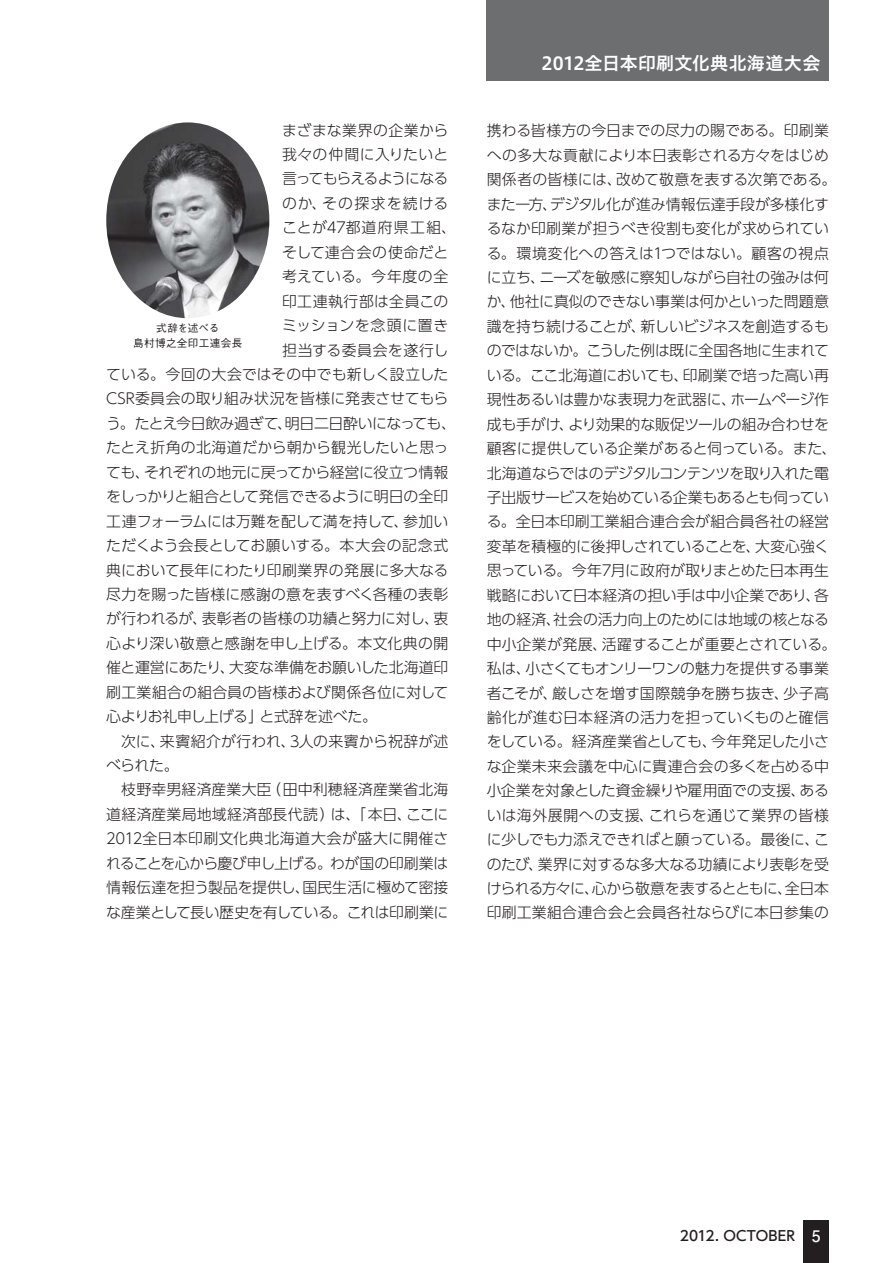
<style>
.page{position:relative;width:893px;height:1263px;background:#fff}
.page>*{position:absolute;margin:0;border:0;box-sizing:border-box;transform-origin:0 0}
.t1{font:18px "Hiragino UD Sans Std W6 90 msp RKSJ H";letter-spacing:.01em;color:#fff}
.t2{font:14.85px/24.5px "UD Shin Go Pro Light 90 msp RKSJ H";letter-spacing:-.01em;color:#231f20}
.t3{font:14.85px "UD Shin Go Pro Light 90 msp RKSJ H";letter-spacing:.015em;color:#231f20}
.t4{font:14.85px "UD Shin Go Pro Light 90 msp RKSJ H";letter-spacing:.01em;color:#231f20}
.t5{font:14.85px "UD Shin Go Pro Light 90 msp RKSJ H";letter-spacing:.025em;color:#231f20}
.t6{font:14.85px "UD Shin Go Pro Light 90 msp RKSJ H";letter-spacing:-.03em;color:#231f20}
.t7{font:14.85px "UD Shin Go Pro Light 90 msp RKSJ H";letter-spacing:.02em;color:#231f20}
.t8{font:14.85px "UD Shin Go Pro Light 90 msp RKSJ H";letter-spacing:-.05em;color:#231f20}
.t9{font:14.85px "UD Shin Go Pro Light 90 msp RKSJ H";letter-spacing:-.035em;color:#231f20}
.t10{font:14.85px "UD Shin Go Pro Light 90 msp RKSJ H";letter-spacing:.035em;color:#231f20}
.t11{font:14.85px "UD Shin Go Pro Light 90 msp RKSJ H";letter-spacing:-.08em;color:#231f20}
.t12{font:14.85px "UD Shin Go Pro Light 90 msp RKSJ H";letter-spacing:.05em;color:#231f20}
.t13{font:14.85px "UD Shin Go Pro Light 90 msp RKSJ H";letter-spacing:.075em;color:#231f20}
.t14{font:14.85px "UD Shin Go Pro Light 90 msp RKSJ H";letter-spacing:.03em;color:#231f20}
.t15{font:13.8px "UD Shin Go Pro Medium 90 msp RKSJ H";letter-spacing:.01em;color:#231f20}
.t16{font:10.65px/14.9px "Gothic BBB Pro Medium 90 msp RKSJ H";letter-spacing:.03em;color:#231f20;text-align:center}
.s1{font-family:"Futo Go B101 Pro Bold 90 msp RKSJ H";font-size:15.9px;color:#fff}
</style>
<div class="page">
<div style="left:803px;top:1220px;width:26px;height:43px;background:#231f20"></div>
<div style="left:487px;top:0;width:342px;height:81px;background:#6d6e70"></div>
<img style="left:106px;top:122px;width:163px;height:196px;border-radius:50%">
<p class="t5" style="left:282px;top:124px;width:168px">まざまな業界の企業から</p>
<p class="t5" style="left:282px;top:149px;width:168px">我々の仲間に入りたいと</p>
<p class="t11" style="left:282px;top:173px;width:168px">言ってもらえるようになる</p>
<p class="t13" style="left:282px;top:198px;width:168px">のか、その探求を続ける</p>
<p class="t12" style="left:282px;top:222px;width:175px">ことが47都道府県工組、</p>
<p class="t10" style="left:282px;top:247px;width:168px">そして連合会の使命だと</p>
<p class="t5" style="left:282px;top:271px;width:168px">考えている。今年度の全</p>
<p class="t7" style="left:282px;top:295px;width:168px">印工連執行部は全員この</p>
<p class="t10" style="left:282px;top:320px;width:168px">ミッションを念頭に置き</p>
<p class="t14" style="left:282px;top:344px;width:168px">担当する委員会を遂行し</p>
<p class="t3" style="left:106px;top:369px;width:344px">ている。今回の大会ではその中でも新しく設立した</p>
<p class="t2" style="left:106px;top:389px;width:344px">CSR委員会の取り組み状況を皆様に発表させてもら</p>
<p class="t6" style="left:106px;top:418px;width:351px">う。たとえ今日飲み過ぎて、明日二日酔いになっても、</p>
<p class="t2" style="left:106px;top:438px;width:344px">たとえ折角の北海道だから朝から観光したいと思っ</p>
<p class="t2" style="left:106px;top:462px;width:344px">ても、それぞれの地元に戻ってから経営に役立つ情報</p>
<p class="t8" style="left:106px;top:491px;width:344px">をしっかりと組合として発信できるように明日の全印</p>
<p class="t2" style="left:106px;top:511px;width:344px">工連フォーラムには万難を配して満を持して、参加い</p>
<p class="t3" style="left:106px;top:540px;width:344px">ただくよう会長としてお願いする。本大会の記念式</p>
<p class="t2" style="left:106px;top:560px;width:344px">典において長年にわたり印刷業界の発展に多大なる</p>
<p class="t3" style="left:106px;top:589px;width:344px">尽力を賜った皆様に感謝の意を表すべく各種の表彰</p>
<p class="t2" style="left:106px;top:609px;width:344px">が行われるが、表彰者の皆様の功績と努力に対し、衷</p>
<p class="t2" style="left:106px;top:633px;width:344px">心より深い敬意と感謝を申し上げる。本文化典の開</p>
<p class="t2" style="left:106px;top:657px;width:344px">催と運営にあたり、大変な準備をお願いした北海道印</p>
<p class="t4" style="left:106px;top:687px;width:344px">刷工業組合の組合員の皆様および関係各位に対して</p>
<p class="t2" style="left:106px;top:706px;width:272px">心よりお礼申し上げる」と式辞を述べた。</p>
<p class="t4" style="left:121px;top:735px;width:329px">次に、来賓紹介が行われ、3人の来賓から祝辞が述</p>
<p class="t2" style="left:106px;top:755px;width:74px">べられた。</p>
<p class="t4" style="left:121px;top:784px;width:329px">枝野幸男経済産業大臣（田中利穂経済産業省北海</p>
<p class="t7" style="left:106px;top:809px;width:344px">道経済産業局地域経済部長代読）は、「本日、ここに</p>
<p class="t5" style="left:106px;top:833px;width:344px">2012全日本印刷文化典北海道大会が盛大に開催さ</p>
<p class="t9" style="left:106px;top:858px;width:344px">れることを心から慶び申し上げる。わが国の印刷業は</p>
<p class="t2" style="left:106px;top:877px;width:344px">情報伝達を担う製品を提供し、国民生活に極めて密接</p>
<p class="t6" style="left:106px;top:907px;width:344px">な産業として長い歴史を有している。これは印刷業に</p>
<p class="t16" style="left:133px;top:322px;width:111px">式辞を述べる<br>島村博之全印工連会長</p>
<p class="t1" style="left:541px;top:57px;width:280px">2012全日本印刷文化典北海道大会</p>
<p class="t2" style="left:487px;top:121px;width:351px">携わる皆様方の今日までの尽力の賜である。印刷業への多大な貢献により本日表彰される方々をはじめ関係者の皆様には、改めて敬意を表する次第である。また一方、デジタル化が進み情報伝達手段が多様化するなか印刷業が担うべき役割も変化が求められている。環境変化への答えは1つではない。顧客の視点に立ち、ニーズを敏感に察知しながら自社の強みは何か、他社に真似のできない事業は何かといった問題意識を持ち続けることが、新しいビジネスを創造するものではないか。こうした例は既に全国各地に生まれている。ここ北海道においても、印刷業で培った高い再現性あるいは豊かな表現力を武器に、ホームページ作成も手がけ、より効果的な販促ツールの組み合わせを顧客に提供している企業があると伺っている。また、北海道ならではのデジタルコンテンツを取り入れた電子出版サービスを始めている企業もあるとも伺っている。全日本印刷工業組合連合会が組合員各社の経営変革を積極的に後押しされていることを、大変心強く思っている。今年7月に政府が取りまとめた日本再生戦略において日本経済の担い手は中小企業であり、各地の経済、社会の活力向上のためには地域の核となる中小企業が発展、活躍することが重要とされている。私は、小さくてもオンリーワンの魅力を提供する事業者こそが、厳しさを増す国際競争を勝ち抜き、少子高齢化が進む日本経済の活力を担っていくものと確信をしている。経済産業省としても、今年発足した小さな企業未来会議を中心に貴連合会の多くを占める中小企業を対象とした資金繰りや雇用面での支援、あるいは海外展開への支援、これらを通じて業界の皆様に少しでも力添えできればと願っている。最後に、このたび、業界に対するな多大なる功績により表彰を受けられる方々に、心から敬意を表するとともに、全日本印刷工業組合連合会と会員各社ならびに本日参集の</p>
<p class="t15" style="left:680px;top:1230px;width:142px">2012. OCTOBER <span class="s1">5</span></p>
</div>
